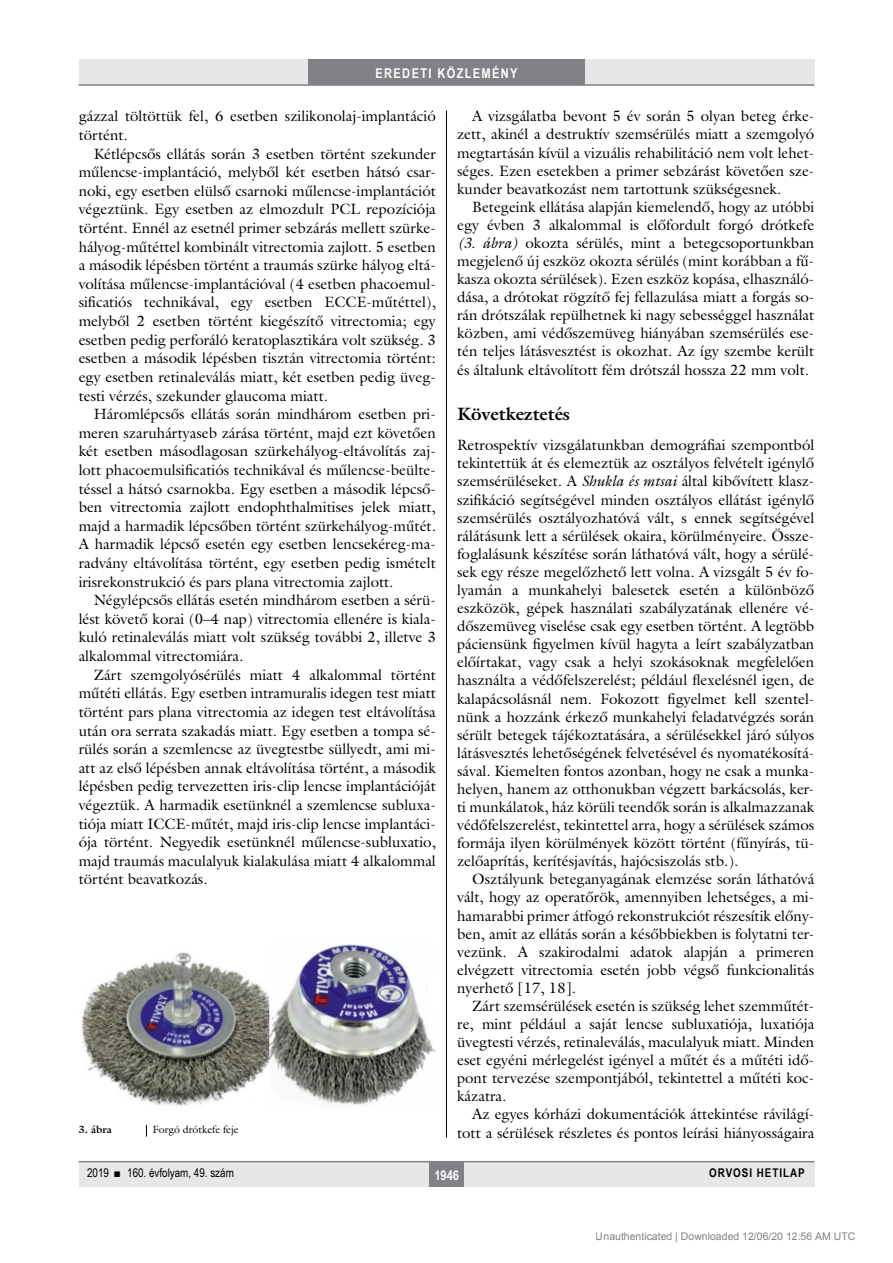
<style>
.page{position:relative;width:893px;height:1263px;background:#fff}
.page>*{position:absolute;margin:0;border:0;box-sizing:border-box;transform-origin:0 0}
.alcimbold{font:700 18px "Galliard Reg";color:#000}
.Body_Text{font:15px/18.6px "Galliard Reg";color:#000;text-align:justify}
.Body_tompa{font:15px/18.1px "Galliard Reg";color:#000;text-align:justify}
.t1{font:700 13.5px "Arial Narrow";letter-spacing:.1em;color:#fff}
.t2{font:12px "Arial Narrow";color:#000}
.t3{font:700 12px "Arial Narrow";letter-spacing:.08em;color:#000}
.t4{font:10.5px "Arial";color:rgb(0 0 0/.5)}
.kepalairas2{font:10.5px "Galliard Reg";color:#000}
.kepalairas1{font:700 10.5px "Galliard Reg";color:#000}
.s1{font-style:italic}
</style>
<div class="page">
<div style="left:79px;top:1161px;width:735px;height:25px;background:#e6e7e8"></div>
<hr style="left:79px;top:1161px;width:735px;height:1px;background:#808285">
<div style="left:430px;top:1161px;width:34px;height:25px;background:#808285"></div>
<div style="left:79px;top:60px;width:735px;height:25px;background:#e6e7e8"></div>
<div style="left:308px;top:60px;width:277px;height:25px;background:#808285"></div>
<hr style="left:79px;top:84px;width:735px;height:2px;background:#808285">
<hr style="left:446px;top:111px;width:1px;height:1026px;background:#000">
<img style="left:81px;top:944px;width:354px;height:162px">
<p class="t1" style="left:375px;top:63px;width:144px">EREDETI KÖZLEMÉNY</p>
<p class="Body_Text" style="left:79px;top:107px;width:359px">gázzal töltöttük fel, 6 esetben szilikonolaj-implantáció történt.</p>
<p class="Body_Text" style="left:79px;top:144px;width:359px;text-indent:15px">Kétlépcsős ellátás során 3 esetben történt szekunder műlencse-implantáció, melyből két esetben hátsó csar&shy;noki, egy esetben elülső csarnoki műlencse-implantációt végeztünk. Egy esetben az elmozdult PCL repozíciója történt. Ennél az esetnél primer sebzárás mellett szürke&shy;hályog-műtéttel kombinált vitrectomia zajlott. 5 esetben a második lépésben történt a traumás szürke hályog eltá&shy;volítása műlencse-implantációval (4 esetben phacoemul&shy;sificatiós technikával, egy esetben ECCE-műtéttel), melyből 2 esetben történt kiegészítő vitrectomia; egy esetben pedig perforáló keratoplasztikára volt szükség. 3 esetben a második lépésben tisztán vitrectomia történt: egy esetben retinaleválás miatt, két esetben pedig üveg&shy;testi vérzés, szekunder glaucoma miatt.</p>
<p class="Body_Text" style="left:79px;top:404px;width:359px;text-indent:15px">Háromlépcsős ellátás során mindhárom esetben pri&shy;meren szaruhártyaseb zárása történt, majd ezt követően két esetben másodlagosan szürkehályog-eltávolítás zaj&shy;lott phacoemulsificatiós technikával és műlencse-beülte&shy;téssel a hátsó csarnokba. Egy esetben a második lépcső&shy;ben vitrectomia zajlott endophthalmitises jelek miatt, majd a harmadik lépcsőben történt szürkehályog-műtét.<br>A harmadik lépcső esetén egy esetben lencsekéreg-ma&shy;radvány eltávolítása történt, egy esetben pedig ismételt irisrekonstrukció és pars plana vitrectomia zajlott.</p>
<p class="Body_Text" style="left:79px;top:591px;width:359px;text-indent:15px">Négylépcsős ellátás esetén mindhárom esetben a sérü&shy;lést követő korai (0–4 nap) vitrectomia ellenére is kiala&shy;kuló retinaleválás miatt volt szükség további 2, illetve 3 alkalommal vitrectomiára.</p>
<p class="Body_Text" style="left:79px;top:665px;width:359px;text-indent:15px">Zárt szemgolyósérülés miatt 4 alkalommal történt műtéti ellátás. Egy esetben intramuralis idegen test miatt történt pars plana vitrectomia az idegen test eltávolítása után ora serrata szakadás miatt. Egy esetben a tompa sé&shy;rülés során a szemlencse az üvegtestbe süllyedt, ami mi&shy;att az első lépésben annak eltávolítása történt, a második lépésben pedig tervezetten iris-clip lencse implantációját végeztük. A harmadik esetünknél a szemlencse subluxa&shy;tiója miatt ICCE-műtét, majd iris-clip lencse implantáci&shy;ója történt. Negyedik esetünknél műlencse-subluxatio, majd traumás maculalyuk kialakulása miatt 4 alkalommal történt beavatkozás.</p>
<p class="Body_Text" style="left:457px;top:107px;width:359px;line-height:18.1px;text-indent:15px">A vizsgálatba bevont 5 év során 5 olyan beteg érke&shy;zett, akinél a destruktív szemsérülés miatt a szemgolyó megtartásán kívül a vizuális rehabilitáció nem volt lehet&shy;séges. Ezen esetekben a primer sebzárást követően sze&shy;kunder beavatkozást nem tartottunk szükségesnek.</p>
<p class="Body_Text" style="left:457px;top:197px;width:359px;line-height:18.1px;text-indent:15px">Betegeink ellátása alapján kiemelendő, hogy az utóbbi egy évben 3 alkalommal is előfordult forgó drótkefe <span class="s1">(3. ábra)</span> okozta sérülés, mint a betegcsoportunkban megjelenő új eszköz okozta sérülés (mint korábban a fű&shy;kasza okozta sérülések). Ezen eszköz kopása, elhasználó&shy;dása, a drótokat rögzítő fej fellazulása miatt a forgás so&shy;rán drótszálak repülhetnek ki nagy sebességgel használat közben, ami védőszemüveg hiányában szemsérülés ese&shy;tén teljes látásvesztést is okozhat. Az így szembe került és általunk eltávolított fém drótszál hossza 22 mm volt.</p>
<p class="alcimbold" style="left:457px;top:402px;width:115px">Következtetés</p>
<p class="Body_tompa" style="left:457px;top:436px;width:359px">Retrospektív vizsgálatunkban demográfiai szempontból tekintettük át és elemeztük az osztályos felvételt igénylő szemsérüléseket. A <span class="s1">Shukla és mtsai</span> által kibővített klas - szifikáció segítségével minden osztályos ellátást igénylő szemsérülés osztályozhatóvá vált, s ennek segítségével rálátásunk lett a sérülések okaira, körülményeire. Össze&shy;foglalásunk készítése során láthatóvá vált, hogy a sérülé&shy;sek egy része megelőzhető lett volna. A vizsgált 5 év fo&shy;lyamán a munkahelyi balesetek esetén a különböző eszközök, gépek használati szabályzatának ellenére vé&shy;dőszemüveg viselése csak egy esetben történt. A legtöbb páciensünk figyelmen kívül hagyta a leírt szabályzatban előírtakat, vagy csak a helyi szokásoknak megfelelően használta a védőfelszerelést; például flexelésnél igen, de kalapácsolásnál nem. Fokozott figyelmet kell szentel&shy;nünk a hozzánk érkező munkahelyi feladatvégzés során sérült betegek tájékoztatására, a sérülésekkel járó súlyos látásvesztés lehetőségének felvetésével és nyomatékosítá&shy;sával. Kiemelten fontos azonban, hogy ne csak a munka&shy;helyen, hanem az otthonukban végzett barkácsolás, ker&shy;ti munkálatok, ház körüli teendők során is alkalmazzanak védőfelszerelést, tekintettel arra, hogy a sérülések számos formája ilyen körülmények között történt (fűnyírás, tü&shy;zelőaprítás, kerítésjavítás, hajócsiszolás stb.).</p>
<p class="Body_Text" style="left:457px;top:870px;width:359px;line-height:18.1px;text-indent:15px">Osztályunk beteganyagának elemzése során láthatóvá vált, hogy az operatőrök, amennyiben lehetséges, a mi&shy;hamarabbi primer átfogó rekonstrukciót részesítik előny&shy;ben, amit az ellátás során a későbbiekben is folytatni ter&shy;vezünk. A szakirodalmi adatok alapján a primeren elvégzett vitrectomia esetén jobb végső funkcionalitás nyerhető [17, 18].</p>
<p class="Body_Text" style="left:457px;top:996px;width:359px;line-height:18.1px;text-indent:15px">Zárt szemsérülések esetén is szükség lehet szemműtét&shy;re, mint például a saját lencse subluxatiója, luxatiója üvegtesti vérzés, retinaleválás, maculalyuk miatt. Minden eset egyéni mérlegelést igényel a műtét és a műtéti idő&shy;pont tervezése szempontjából, tekintettel a műtéti koc&shy;kázatra.</p>
<p class="Body_Text" style="left:457px;top:1105px;width:359px;line-height:18.1px;text-align:right">Az egyes kórházi dokumentációk áttekintése rávilágí&shy;tott a sérülések részletes és pontos leírási hiányosságaira</p>
<p class="kepalairas1" style="left:78px;top:1123px;width:35px">3. ábra</p>
<p class="kepalairas2" style="left:153px;top:1123px;width:87px">Forgó drótkefe feje</p>
<p class="t2" style="left:87px;top:1164px;width:148px">2019 ■ 160. évfolyam, 49. szám</p>
<p class="t1" style="left:434px;top:1165px;width:26px">1946</p>
<p class="t3" style="left:709px;top:1164px;width:97px">ORVOSI HETILAP</p>
<p class="t4" style="left:596px;top:1231px;width:261px">Unauthenticated | Downloaded 12/06/20 12:56 AM UTC</p>
</div>
